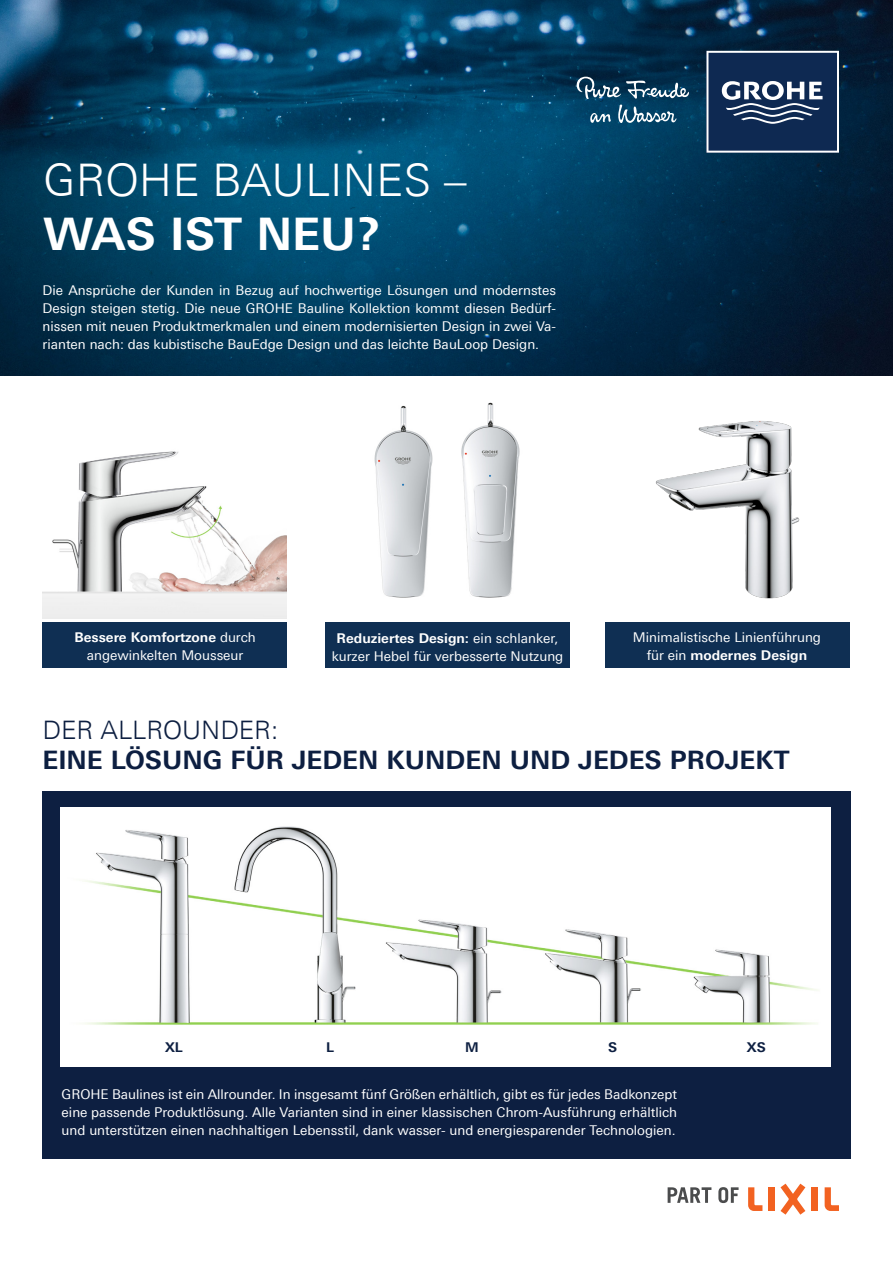
<style>
.page{position:relative;width:893px;height:1263px;background:#fff}
.page>*{position:absolute;margin:0;border:0;box-sizing:border-box;transform-origin:0 0}
.t1{font:300 45px "Univers Next Pro";color:#fff}
.t2{font:700 45px "Univers Next Pro";color:#fff}
.t3{font:700 25.5px "Univers Next Pro";color:#0d1f41}
.t4{font:300 25.5px "Univers Next Pro";color:#0d1f41}
.t5{font:13.5px/18px "Univers Next Pro";color:#fff;text-align:center}
.t6{font:700 13.5px "Univers Next Pro";color:#0d1f41}
.s1{font-weight:700}
</style>
<div class="page">
<img style="left:43px;top:451px;width:244px;height:168px">
<div style="left:606px;top:622px;width:244px;height:45px;background:#0f2f53"></div>
<div style="left:42px;top:792px;width:808px;height:367px;background:#0d1f41"></div>
<div style="left:326px;top:622px;width:244px;height:45px;background:#0f2f53"></div>
<div style="left:43px;top:622px;width:244px;height:45px;background:#0f2f53"></div>
<img style="left:0;top:0;width:893px;height:376px">
<svg style="left:706px;top:51px;width:133px;height:102px;background:#364c6e"></svg>
<svg style="left:577px;top:77px;width:112px;height:46px;background:#2e5d79"></svg>
<svg style="left:748px;top:1187px;width:14px;height:24px"></svg>
<svg style="left:825px;top:1187px;width:14px;height:24px"></svg>
<div style="left:769px;top:1187px;width:6px;height:24px;background:#f26221"></div>
<div style="left:811px;top:1187px;width:6px;height:24px;background:#f26221"></div>
<svg style="left:780px;top:1184px;width:25px;height:30px"></svg>
<svg style="left:668px;top:1187px;width:43px;height:16px"></svg>
<svg style="left:718px;top:1187px;width:21px;height:16px"></svg>
<img style="left:374px;top:405px;width:59px;height:193px">
<img style="left:461px;top:402px;width:59px;height:196px">
<img style="left:655px;top:421px;width:145px;height:178px">
<img style="left:61px;top:808px;width:769px;height:258px">
<p class="t1" style="left:44px;top:154px;width:425px">GROHE BAULINES –</p>
<p class="t2" style="left:44px;top:207px;width:338px">WAS IST NEU?</p>
<p class="t5" style="left:43px;top:281px;width:515px;text-align:justify">Die Ansprüche der Kunden in Bezug auf hochwertige Lösungen und modernstes Design steigen stetig. Die neue GROHE Bauline Kollektion kommt diesen Bedürf&shy;nissen mit neuen Produktmerkmalen und einem modernisierten Design in zwei Va&shy;rianten nach: das kubistische BauEdge Design und das leichte BauLoop Design.</p>
<p class="t5" style="left:74px;top:628px;width:183px"><span class="s1">Bessere Komfortzone</span> durch angewinkelten Mousseur</p>
<p class="t5" style="left:332px;top:629px;width:233px"><span class="s1">Reduziertes Design:</span> ein schlanker, kurzer Hebel für verbesserte Nutzung</p>
<p class="t5" style="left:633px;top:628px;width:190px">Minimalistische Linienführung für ein <span class="s1">modernes Design</span></p>
<p class="t4" style="left:43px;top:715px;width:237px">DER ALLROUNDER:</p>
<p class="t3" style="left:43px;top:745px;width:749px">EINE LÖSUNG FÜR JEDEN KUNDEN UND JEDES PROJEKT</p>
<p class="t6" style="left:165px;top:1039px;width:19px">XL</p>
<p class="t6" style="left:326px;top:1039px;width:9px">L</p>
<p class="t6" style="left:465px;top:1039px;width:15px">M</p>
<p class="t6" style="left:608px;top:1039px;width:11px">S</p>
<p class="t6" style="left:747px;top:1039px;width:20px">XS</p>
<p class="t5" style="left:62px;top:1085px;width:617px;text-align:justify">GROHE Baulines ist ein Allrounder. In insgesamt fünf Größen erhältlich, gibt es für jedes Badkonzept eine passende Produktlösung. Alle Varianten sind in einer klassischen Chrom-Ausführung erhältlich und unterstützen einen nachhaltigen Lebensstil, dank wasser- und energiesparender Technologien.</p>
</div>
